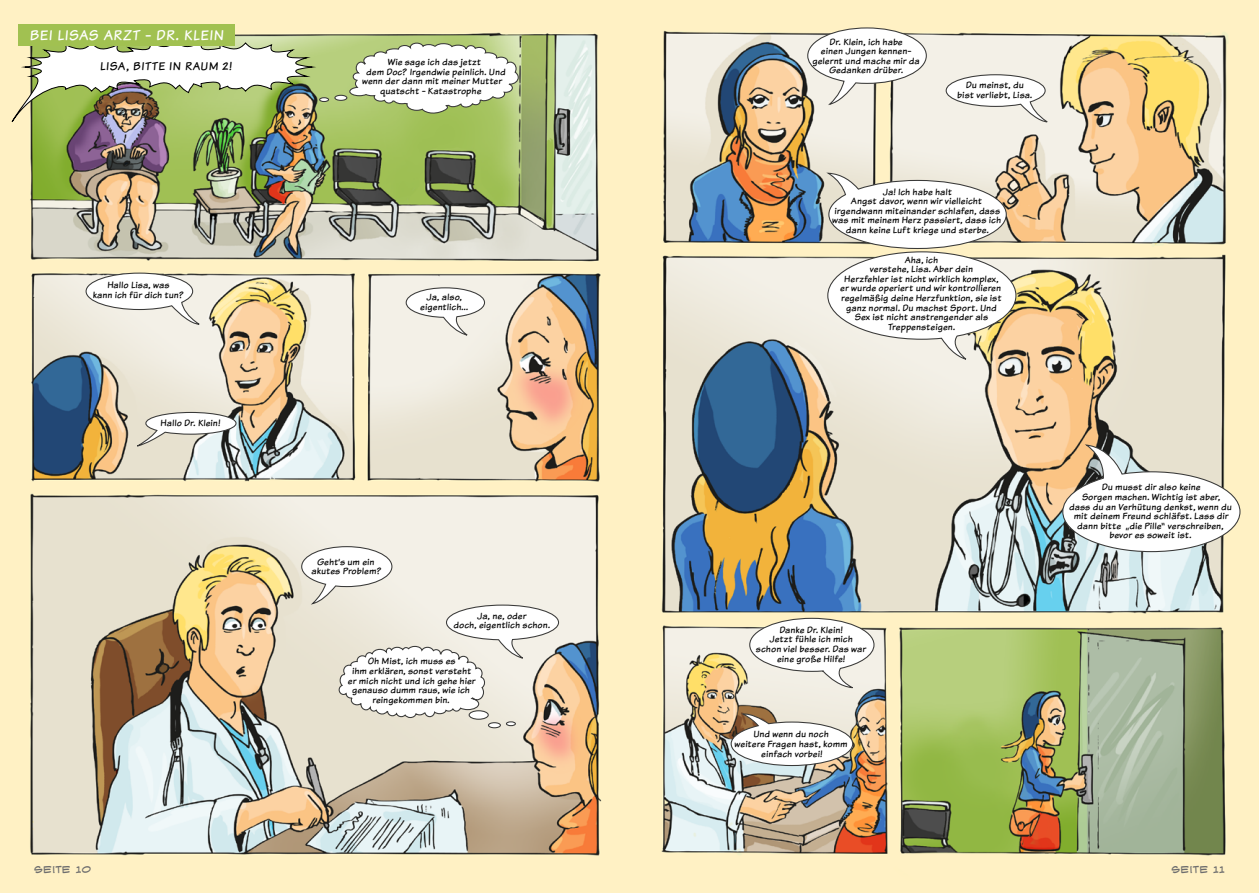
<style>
.page{position:relative;width:1259px;height:893px;background:#fff}
.page>*{position:absolute;margin:0;border:0;box-sizing:border-box;transform-origin:0 0}
.t1{font:14.85px "Komika Text";letter-spacing:.06em;color:#fff}
.t2{font:12px "Komika Text";letter-spacing:.07em;color:#000}
.t3{font:9.6px/9.6px "Komika Text";letter-spacing:.025em;color:#000;text-align:center}
.t4{font:9.6px "Web Letterer BB";letter-spacing:.035em;color:#6e6e6e}
</style>
<div class="page">
<img style="left:0;top:0;width:1259px;height:893px">
<img style="left:1px;top:40px;width:312px;height:100px">
<div style="left:18px;top:25px;width:217px;height:21px;background:#a1c151"></div>
<div style="left:335px;top:95px;width:12px;height:5px;background:#fff;border-radius:50%"></div>
<div style="left:334px;top:95px;width:13px;height:6px;border:1px solid #3a3a39;border-radius:50%"></div>
<svg style="left:85px;top:272px;width:118px;height:54px"></svg>
<svg style="left:130px;top:411px;width:107px;height:38px"></svg>
<svg style="left:405px;top:287px;width:80px;height:51px"></svg>
<div style="left:488px;top:723px;width:12px;height:5px;background:#71706b;border-radius:50%"></div>
<div style="left:488px;top:722px;width:13px;height:6px;border:1px solid #3a3a39;border-radius:50%"></div>
<svg style="left:349px;top:42px;width:170px;height:73px"></svg>
<div style="left:319px;top:97px;width:10px;height:5px;border:1px solid #3a3a39;border-radius:50%"></div>
<svg style="left:301px;top:546px;width:258px;height:180px"></svg>
<div style="left:506px;top:721px;width:10px;height:5px;border:1px solid #3a3a39;border-radius:50%"></div>
<svg style="left:806px;top:27px;width:121px;height:79px"></svg>
<svg style="left:945px;top:74px;width:106px;height:49px"></svg>
<svg style="left:1061px;top:444px;width:180px;height:109px"></svg>
<svg style="left:824px;top:172px;width:193px;height:190px"></svg>
<svg style="left:748px;top:617px;width:127px;height:72px"></svg>
<svg style="left:730px;top:713px;width:124px;height:54px"></svg>
<h1 class="t1" style="left:30px;top:26px;width:195px">BEI LISAS ARZT - DR. KLEIN</h1>
<p class="t2" style="left:100px;top:58px;width:133px">LISA, BITTE IN RAUM 2!</p>
<p class="t3" style="left:93px;top:280px;width:93px">Hallo Lisa, was<br>kann ich für dich tun?</p>
<p class="t3" style="left:161px;top:418px;width:61px">Hallo Dr. Klein!</p>
<p class="t4" style="left:34px;top:865px;width:59px">SEITE 10</p>
<p class="t3" style="left:388px;top:57px;width:94px">Wie sage ich das jetzt</p>
<p class="t3" style="left:366px;top:67px;width:141px">dem Doc? Irgendwie peinlich. Und</p>
<p class="t3" style="left:362px;top:76px;width:141px">wenn der dann mit meiner Mutter</p>
<p class="t3" style="left:380px;top:86px;width:103px">quatscht - Katastrophe</p>
<p class="t3" style="left:420px;top:292px;width:49px">Ja, also, eigentlich...</p>
<p class="t3" style="left:311px;top:557px;width:71px">Geht’s um ein akutes Problem?</p>
<p class="t3" style="left:454px;top:611px;width:98px">Ja, ne, oder<br>doch, eigentlich schon.</p>
<p class="t3" style="left:348px;top:656px;width:129px">Oh Mist, ich muss es<br>ihm erklären, sonst versteht er mich nicht und ich gehe hier genauso dumm raus, wie ich reingekommen bin.</p>
<p class="t3" style="left:812px;top:36px;width:109px">Dr. Klein, ich habe<br>einen Jungen kennen&shy;gelernt und mache mir da<br>Gedanken drüber.</p>
<p class="t3" style="left:957px;top:80px;width:76px">Du meinst, du bist verliebt, Lisa.</p>
<p class="t3" style="left:832px;top:187px;width:170px">Ja! Ich habe halt<br>Angst davor, wenn wir vielleicht irgendwann miteinander schlafen, dass was mit meinem Herz passiert, dass ich dann keine Luft kriege und sterbe.</p>
<p class="t3" style="left:840px;top:255px;width:163px">Aha, ich<br>verstehe, Lisa. Aber dein<br>Herzfehler ist nicht wirklich komplex, er wurde operiert und wir kontrollieren regelmäßig deine Herzfunktion, sie ist ganz normal. Du machst Sport. Und<br>Sex ist nicht anstrengender als<br>Treppensteigen.</p>
<p class="t3" style="left:756px;top:625px;width:112px">Danke Dr. Klein!<br>Jetzt fühle ich mich schon viel besser. Das war eine große Hilfe!</p>
<p class="t3" style="left:734px;top:729px;width:114px">Und wenn du noch<br>weitere Fragen hast, komm einfach vorbei!</p>
<p class="t3" style="left:1069px;top:482px;width:164px">Du musst dir also keine<br>Sorgen machen. Wichtig ist aber,<br>dass du an Verhütung denkst, wenn du mit deinem Freund schläfst. Lass dir dann bitte „die Pille“ verschreiben, bevor es soweit ist.</p>
<p class="t4" style="left:1171px;top:865px;width:55px">SEITE 11</p>
</div>
